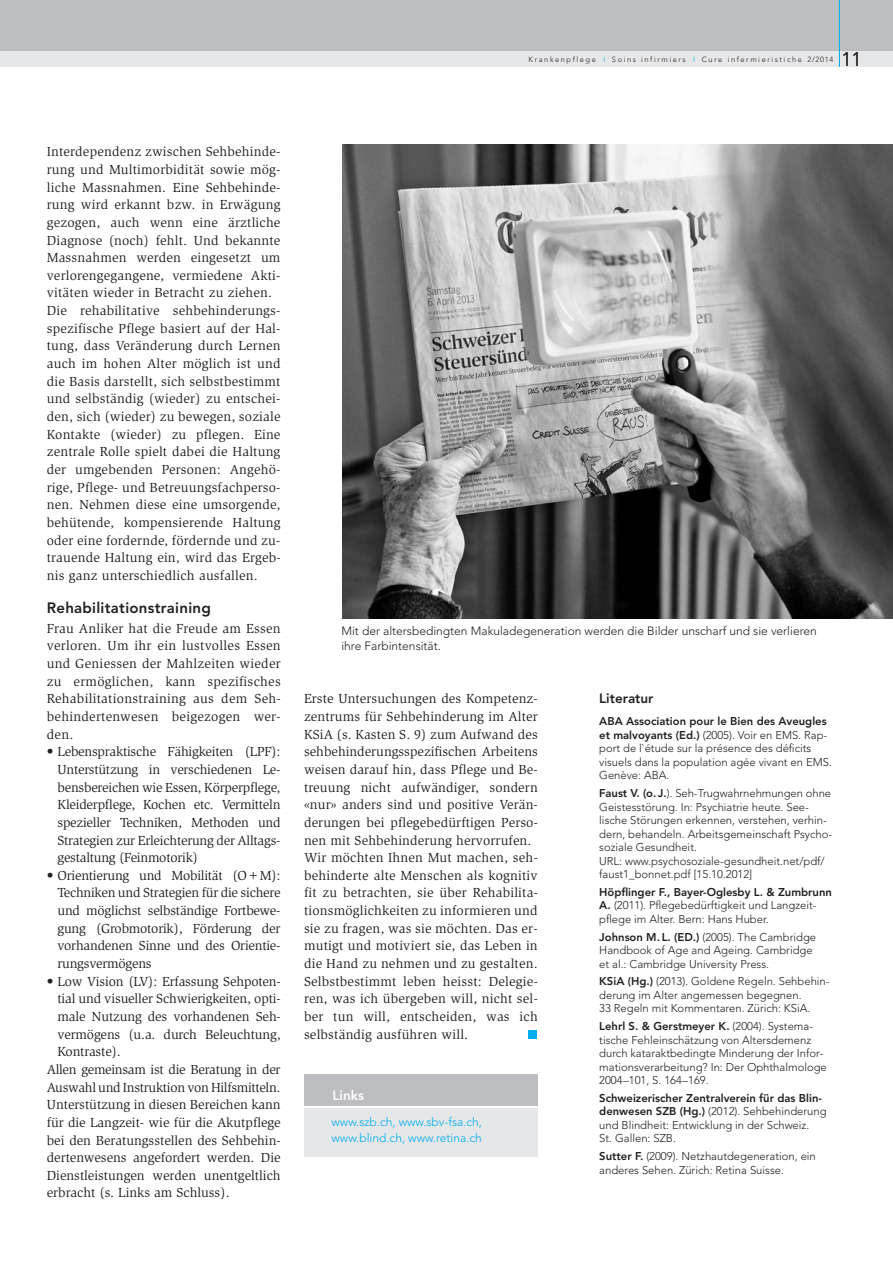
<style>
.page{position:relative;width:893px;height:1263px;background:#fff}
.page>*{position:absolute;margin:0;border:0;box-sizing:border-box;transform-origin:0 0}
.t1{font:300 19.5px "Avenir";color:#231f20}
.t2{font:800 15px "Avenir";letter-spacing:.02em;color:#231f20}
.t3{font:13.5px/17.7px "Slimbach";letter-spacing:.015em;color:#231f20;text-align:justify}
.t4{font:13.5px "Slimbach";letter-spacing:-.01em;color:#231f20}
.t5{font:13.5px "Slimbach";letter-spacing:-.02em;color:#231f20}
.t6{font:800 13.5px "Avenir";color:#231f20}
.t7{font:800 13.5px "Avenir";color:#fff}
.t8{font:300 12px/15px "Avenir";color:#231f20}
.t9{font:300 12px/15.8px "Avenir";color:#00aeef}
.BibEntry{font:300 11.25px/13.5px "Avenir";color:#231f20}
.t10{font:300 7.5px "Avenir";letter-spacing:.21em;color:#231f20}
.s1{color:#00aeef}
.s2{font-weight:800}
</style>
<div class="page">
<div style="left:0;top:51px;width:893px;height:16px;background:#e6e7e9"></div>
<div style="left:528px;top:1030px;width:8px;height:9px;background:#00aeef"></div>
<div style="left:0;top:0;width:893px;height:51px;background:#bcbdc0"></div>
<hr style="left:839px;top:0;width:1px;height:67px;background:#00aeef">
<div style="left:304px;top:1108px;width:234px;height:48px;background:#e6e7e9"></div>
<div style="left:304px;top:1074px;width:234px;height:32px;background:#bcbdc0"></div>
<img style="left:342px;top:145px;width:551px;height:473px">
<p class="t10" style="left:529px;top:56px;width:306px">Krankenpflege <span class="s1">I</span> Soins infirmiers <span class="s1">I</span> Cure infermieristiche 2/2014</p>
<p class="t1" style="left:841px;top:51px;width:22px">11</p>
<p class="t3" style="left:47px;top:144px;width:235px;text-align:left">Interdependenz zwischen Sehbehinde&shy;rung und Multimorbidität sowie mög&shy;liche Massnahmen. Eine Sehbehinde&shy;rung wird erkannt bzw. in Erwägung gezogen, auch wenn eine ärztliche Diagnose (noch) fehlt. Und bekannte Massnahmen werden eingesetzt um verlorengegangene, vermiedene Akti&shy;vitäten wieder in Betracht zu ziehen.<br>Die rehabilitative sehbehinderungs&shy;spezifische Pflege basiert auf der Hal&shy;tung, dass Veränderung durch Lernen auch im hohen Alter möglich ist und die Basis darstellt, sich selbstbestimmt und selbständig (wieder) zu entschei&shy;den, sich (wieder) zu bewegen, soziale Kontakte (wieder) zu pflegen. Eine zentrale Rolle spielt dabei die Haltung der umgebenden Personen: Angehö&shy;rige, Pflege- und Betreuungsfachperso&shy;nen. Nehmen diese eine umsorgende, behütende, kompensierende Haltung oder eine fordernde, fördernde und zu&shy;trauende Haltung ein, wird das Ergeb&shy;nis ganz unterschiedlich ausfallen.</p>
<h6 class="t2" style="left:47px;top:601px;width:166px">Rehabilitationstraining</h6>
<p class="t3" style="left:47px;top:620px;width:236px">Frau Anliker hat die Freude am Essen verloren. Um ihr ein lustvolles Essen und Geniessen der Mahlzeiten wieder zu ermöglichen, kann spezifisches Rehabilitationstraining aus dem Seh&shy;behindertenwesen beigezogen wer&shy;den.</p>
<p class="t3" style="left:57px;top:744px;width:225px;text-indent:-11px">• Lebenspraktische Fähigkeiten (LPF):<br>Unterstützung in verschiedenen Le&shy;bensbereichen wie Essen, Körperpflege, Kleiderpflege, Kochen etc. Vermitteln spezieller Techniken, Methoden und Strategien zur Erleichterung der Alltags&shy;gestaltung (Feinmotorik)</p>
<p class="t3" style="left:57px;top:867px;width:225px;text-indent:-11px">• Orientierung und Mobilität (O+M):<br>Techniken und Strategien für die sichere und möglichst selbständige Fortbewe&shy;gung (Grobmotorik), Förderung der vorhandenen Sinne und des Orientie&shy;rungsvermögens</p>
<p class="t4" style="left:47px;top:976px;width:236px">• Low Vision (LV): Erfassung Sehpoten-</p>
<p class="t4" style="left:57px;top:994px;width:225px">tial und visueller Schwierigkeiten, opti-</p>
<p class="t4" style="left:57px;top:1011px;width:225px">male Nutzung des vorhandenen Seh-</p>
<p class="t4" style="left:57px;top:1029px;width:225px">vermögens (u.a. durch Beleuchtung,</p>
<p class="t4" style="left:57px;top:1046px;width:65px">Kontraste).</p>
<p class="t5" style="left:47px;top:1064px;width:235px">Allen gemeinsam ist die Beratung in der</p>
<p class="t5" style="left:47px;top:1082px;width:235px">Auswahl und Instruktion von Hilfsmitteln.</p>
<p class="t3" style="left:47px;top:1097px;width:235px">Unterstützung in diesen Bereichen kann</p>
<p class="t3" style="left:47px;top:1114px;width:235px">für die Langzeit- wie für die Akutpflege</p>
<p class="t3" style="left:47px;top:1132px;width:235px">bei den Beratungsstellen des Sehbehin-</p>
<p class="t3" style="left:47px;top:1150px;width:235px">dertenwesens angefordert werden. Die</p>
<p class="t3" style="left:47px;top:1167px;width:235px">Dienstleistungen werden unentgeltlich</p>
<p class="t3" style="left:47px;top:1185px;width:184px">erbracht (s. Links am Schluss).</p>
<p class="t8" style="left:341px;top:624px;width:477px">Mit der altersbedingten Makuladegeneration werden die Bilder unscharf und sie verlieren ihre Farbintensität.</p>
<p class="t3" style="left:304px;top:691px;width:235px;text-align:left">Erste Untersuchungen des Kompetenz&shy;zentrums für Sehbehinderung im Alter KSiA (s. Kasten S. 9) zum Aufwand des sehbehinderungsspezifischen Arbeitens weisen darauf hin, dass Pflege und Be&shy;treuung nicht aufwändiger, sondern «nur» anders sind und positive Verän&shy;derungen bei pflegebedürftigen Perso&shy;nen mit Sehbehinderung hervorrufen.<br>Wir möchten Ihnen Mut machen, seh&shy;behinderte alte Menschen als kognitiv fit zu betrachten, sie über Rehabilita&shy;tionsmöglichkeiten zu informieren und sie zu fragen, was sie möchten. Das er&shy;mutigt und motiviert sie, das Leben in die Hand zu nehmen und zu gestalten.<br>Selbstbestimmt leben heisst: Delegie&shy;ren, was ich übergeben will, nicht sel&shy;ber tun will, entscheiden, was ich selbständig ausführen will.</p>
<h6 class="t6" style="left:599px;top:693px;width:56px">Literatur</h6>
<p class="BibEntry" style="left:599px;top:715px;width:234px"><span class="s2">ABA Association pour le Bien des Aveugles et malvoyants (Ed.)</span> (2005). Voir en EMS. Rap&shy;port de l`étude sur la présence des déficits visuels dans la population agée vivant en EMS.<br>Genève: ABA.</p>
<p class="BibEntry" style="left:599px;top:787px;width:234px"><span class="s2">Faust V. (o.J.</span>). Seh-Trugwahrnehmungen ohne Geistesstörung. In: Psychiatrie heute. See&shy;lische Störungen erkennen, verstehen, verhin&shy;dern, behandeln. Arbeitsgemeinschaft Psycho&shy;soziale Gesundheit.<br>URL: www.psychosoziale-gesundheit.net/pdf/ faust1_bonnet.pdf [15.10.2012]</p>
<p class="BibEntry" style="left:599px;top:886px;width:234px"><span class="s2">Höpflinger F., Bayer-Oglesby L. &amp; Zumbrunn<br>A.</span> (2011). Pflegebedürftigkeit und Langzeit&shy;pflege im Alter. Bern: Hans Huber.</p>
<p class="BibEntry" style="left:599px;top:931px;width:218px"><span class="s2">Johnson M. L. (ED.)</span> (2005). The Cambridge<br>Handbook of Age and Ageing. Cambridge et al.: Cambridge University Press.</p>
<p class="BibEntry" style="left:599px;top:975px;width:232px"><span class="s2">KSiA (Hg.)</span> (2013). Goldene Regeln. Sehbehin&shy;derung im Alter angemessen begegnen.<br>33 Regeln mit Kommentaren. Zürich: KSiA.</p>
<p class="BibEntry" style="left:599px;top:1020px;width:229px"><span class="s2">Lehrl S. &amp; Gerstmeyer K.</span> (2004). Systema&shy;tische Fehleinschätzung von Altersdemenz durch kataraktbedingte Minderung der Infor&shy;mationsverarbeitung? In: Der Ophthalmologe 2004–101, S. 164–169.</p>
<p class="BibEntry" style="left:599px;top:1092px;width:229px"><span class="s2">Schweizerischer Zentralverein für das Blin&shy;denwesen SZB (Hg.)</span> (2012). Sehbehinderung und Blindheit: Entwicklung in der Schweiz.<br>St. Gallen: SZB.</p>
<p class="BibEntry" style="left:599px;top:1150px;width:218px"><span class="s2">Sutter F.</span> (2009). Netzhautdegeneration, ein anderes Sehen. Zürich: Retina Suisse.</p>
<p class="t7" style="left:333px;top:1089px;width:33px">Links</p>
<p class="t9" style="left:332px;top:1115px;width:152px">www.szb.ch, www.sbv-fsa.ch, www.blind.ch, www.retina.ch</p>
</div>
